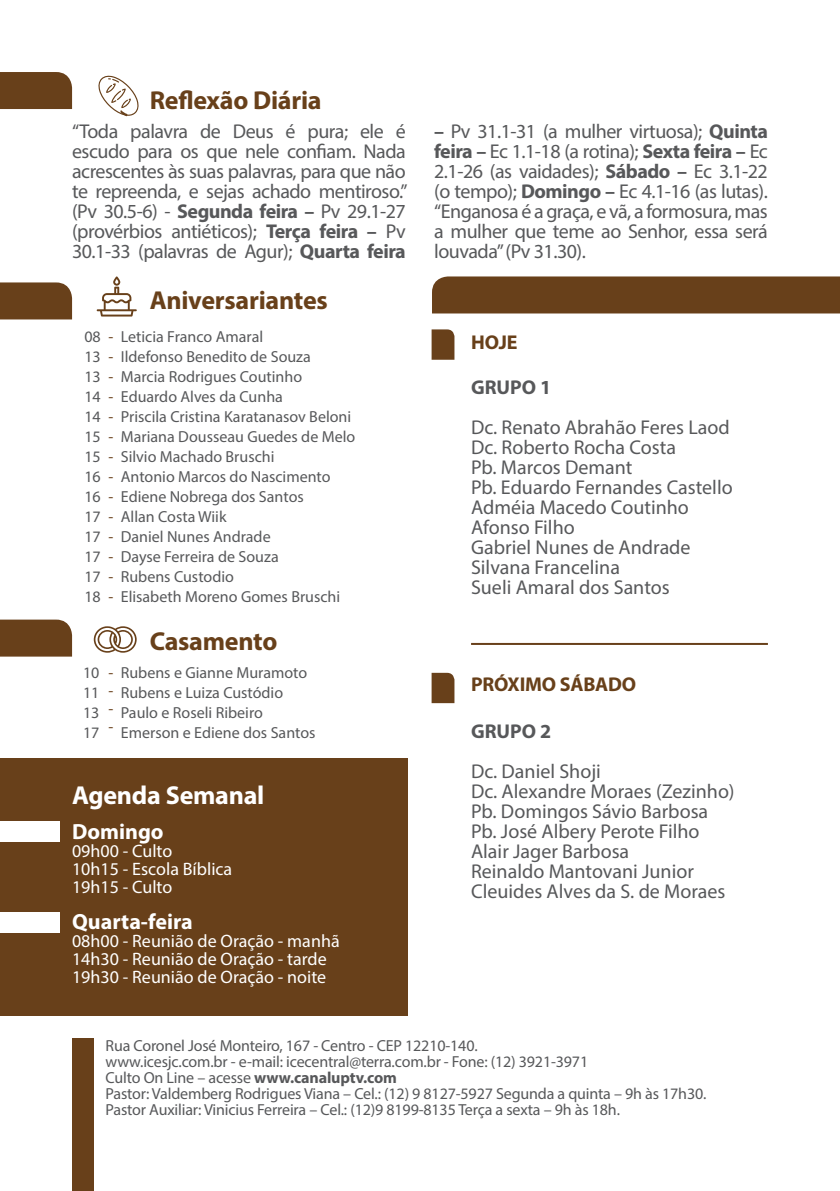
<style>
.page{position:relative;width:840px;height:1191px;background:#fff}
.page>*{position:absolute;margin:0;border:0;box-sizing:border-box;transform-origin:0 0}
.t1{font:700 26px "Myriad Pro";letter-spacing:-.01em;color:#68401a}
.t2{font:700 26px "Myriad Pro";letter-spacing:-.01em;color:#fff}
.t3{font:700 22px "Myriad Pro";color:#fff}
.t4{font:20px/20px "Myriad Pro";color:#57585a;text-align:justify}
.t5{font:700 20px "Myriad Pro";letter-spacing:-.01em;color:#68401a}
.t6{font:700 20px "Myriad Pro";color:#57585a}
.t7{font:18px "Myriad Pro";color:#fff}
.t8{font:16px "Myriad Pro";color:#57585a}
.t9{font:16px "Myriad Pro";color:#68401a}
.s1{font-weight:700}
</style>
<div class="page">
<div style="left:432px;top:276px;width:407px;height:37px;background:#68401a"></div>
<div style="left:0;top:757px;width:408px;height:258px;background:#68401a"></div>
<div style="left:0;top:72px;width:72px;height:37px;background:#68401a"></div>
<div style="left:0;top:282px;width:72px;height:37px;background:#68401a"></div>
<div style="left:0;top:619px;width:72px;height:37px;background:#68401a"></div>
<svg style="left:98px;top:75px;width:41px;height:41px"></svg>
<svg style="left:97px;top:276px;width:40px;height:40px"></svg>
<hr style="left:471px;top:643px;width:296px;height:2px;background:#68401a">
<svg style="left:94px;top:626px;width:43px;height:26px"></svg>
<div style="left:0;top:821px;width:60px;height:20px;background:#fff"></div>
<div style="left:0;top:912px;width:60px;height:21px;background:#fff"></div>
<svg style="left:431px;top:329px;width:23px;height:31px"></svg>
<svg style="left:431px;top:673px;width:23px;height:30px"></svg>
<div style="left:72px;top:1038px;width:22px;height:153px;background:#68401a"></div>
<p class="t1" style="left:150px;top:84px;width:173px">Reflexão Diária</p>
<p class="t4" style="left:72px;top:121px;width:337px">“Toda palavra de Deus é pura; ele é escudo para os que nele confiam. Nada acrescentes às suas palavras, para que não te repreenda, e sejas achado mentiroso.” (Pv 30.5-6) - <span class="s1">Segunda feira –</span> Pv 29.1-27 (provérbios antiéticos); <span class="s1">Terça feira –</span> Pv 30.1-33 (palavras de Agur); <span class="s1">Quarta feira</span></p>
<p class="t4" style="left:434px;top:121px;width:335px"><span class="s1">–</span> Pv 31.1-31 (a mulher virtuosa); <span class="s1">Quinta feira –</span> Ec 1.1-18 (a rotina); <span class="s1">Sexta feira –</span> Ec 2.1-26 (as vaidades); <span class="s1">Sábado –</span> Ec 3.1-22 (o tempo); <span class="s1">Domingo –</span> Ec 4.1-16 (as lutas). “Enganosa é a graça, e vã, a formosura, mas a mulher que teme ao Senhor, essa será louvada” (Pv 31.30).</p>
<p class="t1" style="left:150px;top:283px;width:179px">Aniversariantes</p>
<p class="t8" style="left:84px;top:327px;width:18px">08</p>
<p class="t8" style="left:84px;top:347px;width:18px">13</p>
<p class="t8" style="left:84px;top:367px;width:18px">13</p>
<p class="t8" style="left:84px;top:387px;width:18px">14</p>
<p class="t8" style="left:84px;top:407px;width:18px">14</p>
<p class="t8" style="left:84px;top:427px;width:18px">15</p>
<p class="t8" style="left:84px;top:447px;width:18px">15</p>
<p class="t8" style="left:84px;top:467px;width:18px">16</p>
<p class="t8" style="left:84px;top:487px;width:18px">16</p>
<p class="t8" style="left:84px;top:507px;width:18px">17</p>
<p class="t8" style="left:84px;top:527px;width:18px">17</p>
<p class="t8" style="left:84px;top:547px;width:18px">17</p>
<p class="t8" style="left:84px;top:567px;width:18px">17</p>
<p class="t8" style="left:84px;top:587px;width:18px">18</p>
<p class="t9" style="left:108px;top:327px;width:6px">-</p>
<p class="t9" style="left:108px;top:347px;width:6px">-</p>
<p class="t9" style="left:108px;top:367px;width:6px">-</p>
<p class="t9" style="left:108px;top:387px;width:6px">-</p>
<p class="t9" style="left:108px;top:407px;width:6px">-</p>
<p class="t9" style="left:108px;top:427px;width:6px">-</p>
<p class="t9" style="left:108px;top:447px;width:6px">-</p>
<p class="t9" style="left:108px;top:467px;width:6px">-</p>
<p class="t9" style="left:108px;top:487px;width:6px">-</p>
<p class="t9" style="left:108px;top:507px;width:6px">-</p>
<p class="t9" style="left:108px;top:527px;width:6px">-</p>
<p class="t9" style="left:108px;top:547px;width:6px">-</p>
<p class="t9" style="left:108px;top:567px;width:6px">-</p>
<p class="t9" style="left:108px;top:587px;width:6px">-</p>
<p class="t8" style="left:121px;top:327px;width:144px">Leticia Franco Amaral</p>
<p class="t8" style="left:121px;top:347px;width:191px">Ildefonso Benedito de Souza</p>
<p class="t8" style="left:121px;top:367px;width:183px">Marcia Rodrigues Coutinho</p>
<p class="t8" style="left:121px;top:387px;width:163px">Eduardo Alves da Cunha</p>
<p class="t8" style="left:121px;top:407px;width:232px">Priscila Cristina Karatanasov Beloni</p>
<p class="t8" style="left:121px;top:427px;width:236px">Mariana Dousseau Guedes de Melo</p>
<p class="t8" style="left:121px;top:447px;width:155px">Silvio Machado Bruschi</p>
<p class="t8" style="left:121px;top:467px;width:211px">Antonio Marcos do Nascimento</p>
<p class="t8" style="left:121px;top:487px;width:184px">Ediene Nobrega dos Santos</p>
<p class="t8" style="left:121px;top:507px;width:107px">Allan Costa Wiik</p>
<p class="t8" style="left:121px;top:527px;width:151px">Daniel Nunes Andrade</p>
<p class="t8" style="left:121px;top:547px;width:159px">Dayse Ferreira de Souza</p>
<p class="t8" style="left:121px;top:567px;width:114px">Rubens Custodio</p>
<p class="t8" style="left:121px;top:587px;width:221px">Elisabeth Moreno Gomes Bruschi</p>
<p class="t8" style="left:83px;top:663px;width:18px">10</p>
<p class="t8" style="left:83px;top:683px;width:18px">11</p>
<p class="t8" style="left:83px;top:703px;width:18px">13</p>
<p class="t8" style="left:83px;top:723px;width:18px">17</p>
<p class="t9" style="left:108px;top:663px;width:6px">-</p>
<p class="t9" style="left:108px;top:681px;width:6px">-</p>
<p class="t9" style="left:108px;top:699px;width:6px">-</p>
<p class="t9" style="left:108px;top:717px;width:6px">-</p>
<p class="t1" style="left:150px;top:624px;width:129px">Casamento</p>
<p class="t8" style="left:121px;top:663px;width:188px">Rubens e Gianne Muramoto</p>
<p class="t8" style="left:121px;top:683px;width:164px">Rubens e Luiza Custódio</p>
<p class="t8" style="left:121px;top:703px;width:143px">Paulo e Roseli Ribeiro</p>
<p class="t8" style="left:121px;top:723px;width:196px">Emerson e Ediene dos Santos</p>
<p class="t2" style="left:72px;top:778px;width:194px">Agenda Semanal</p>
<p class="t3" style="left:72px;top:817px;width:93px">Domingo</p>
<p class="t7" style="left:72px;top:840px;width:102px">09h00 - Culto</p>
<p class="t7" style="left:72px;top:858px;width:162px">10h15 - Escola Bíblica</p>
<p class="t7" style="left:72px;top:876px;width:102px">19h15 - Culto</p>
<p class="t3" style="left:72px;top:907px;width:122px">Quarta-feira</p>
<p class="t7" style="left:72px;top:930px;width:269px">08h00 - Reunião de Oração - manhã</p>
<p class="t7" style="left:72px;top:948px;width:256px">14h30 - Reunião de Oração - tarde</p>
<p class="t7" style="left:72px;top:966px;width:255px">19h30 - Reunião de Oração - noite</p>
<p class="t5" style="left:471px;top:329px;width:48px">HOJE</p>
<p class="t6" style="left:471px;top:374px;width:82px">GRUPO 1</p>
<p class="t4" style="left:471px;top:417px;width:260px">Dc. Renato Abrahão Feres Laod</p>
<p class="t4" style="left:471px;top:437px;width:206px">Dc. Roberto Rocha Costa</p>
<p class="t4" style="left:471px;top:457px;width:163px">Pb. Marcos Demant</p>
<p class="t4" style="left:471px;top:477px;width:263px">Pb. Eduardo Fernandes Castello</p>
<p class="t4" style="left:471px;top:497px;width:219px">Adméia Macedo Coutinho</p>
<p class="t4" style="left:471px;top:517px;width:105px">Afonso Filho</p>
<p class="t4" style="left:471px;top:537px;width:221px">Gabriel Nunes de Andrade</p>
<p class="t4" style="left:471px;top:557px;width:150px">Silvana Francelina</p>
<p class="t4" style="left:471px;top:577px;width:200px">Sueli Amaral dos Santos</p>
<p class="t5" style="left:471px;top:671px;width:167px">PRÓXIMO SÁBADO</p>
<p class="t6" style="left:471px;top:718px;width:82px">GRUPO 2</p>
<p class="t4" style="left:471px;top:761px;width:131px">Dc. Daniel Shoji</p>
<p class="t4" style="left:471px;top:781px;width:265px">Dc. Alexandre Moraes (Zezinho)</p>
<p class="t4" style="left:471px;top:801px;width:238px">Pb. Domingos Sávio Barbosa</p>
<p class="t4" style="left:471px;top:821px;width:230px">Pb. José Albery Perote Filho</p>
<p class="t4" style="left:471px;top:841px;width:160px">Alair Jager Barbosa</p>
<p class="t4" style="left:471px;top:861px;width:224px">Reinaldo Mantovani Junior</p>
<p class="t4" style="left:471px;top:881px;width:256px">Cleuides Alves da S. de Moraes</p>
<p class="t8" style="left:105px;top:1035px;width:373px">Rua Coronel José Monteiro, 167 - Centro - CEP 12210-140.</p>
<p class="t8" style="left:105px;top:1051px;width:484px">www.icesjc.com.br - e-mail: icecentral@terra.com.br - Fone: (12) 3921-3971</p>
<p class="t8" style="left:105px;top:1067px;width:293px">Culto On Line – acesse <span class="s1">www.canaluptv.com</span></p>
<p class="t8" style="left:105px;top:1083px;width:602px">Pastor: Valdemberg Rodrigues Viana – Cel.: (12) 9 8127-5927 Segunda a quinta – 9h às 17h30.</p>
<p class="t8" style="left:105px;top:1099px;width:515px">Pastor Auxiliar: Vinicius Ferreira – Cel.: (12)9 8199-8135 Terça a sexta – 9h às 18h.</p>
</div>
